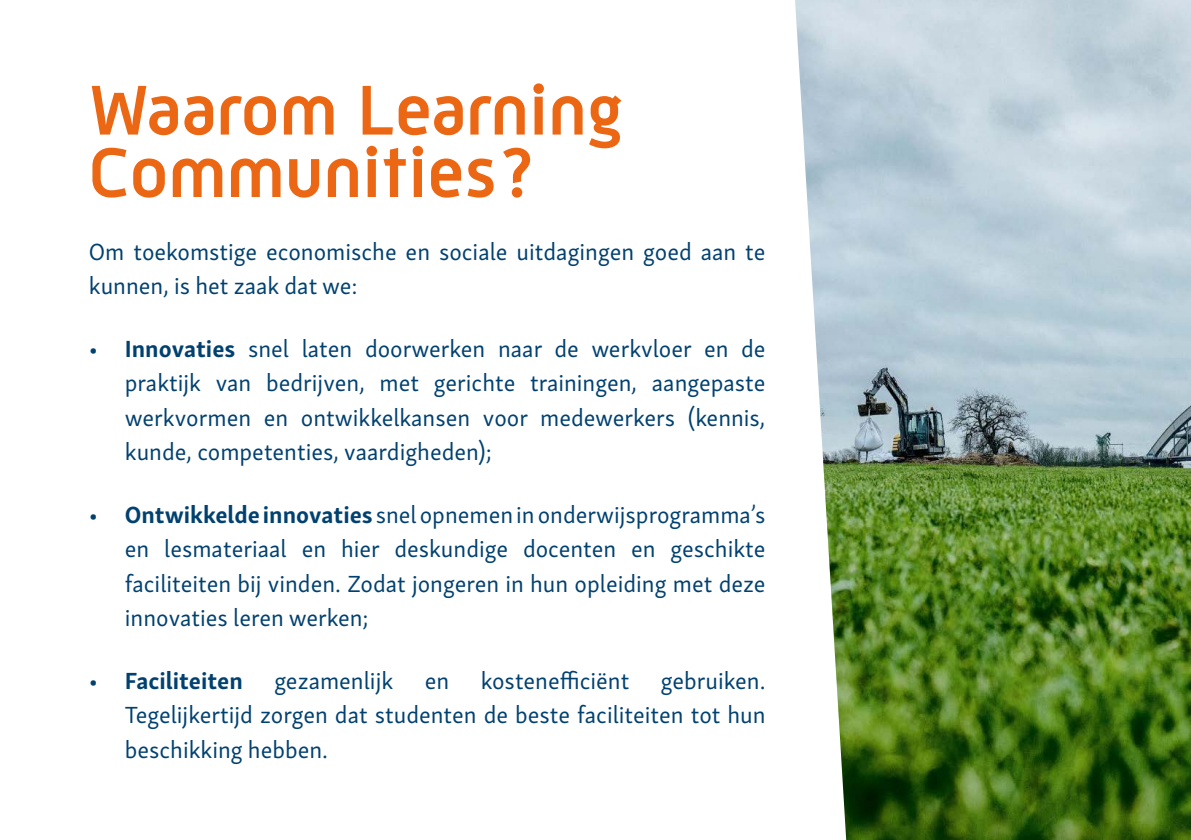
<style>
.page{position:relative;width:1191px;height:840px;background:#fff}
.page>*{position:absolute;margin:0;border:0;box-sizing:border-box;transform-origin:0 0}
.t1{font:700 72px/62.4px "Mic 32";color:#ec6714}
.t2{font:24px/34.4px "Skolar Sans Latn";color:#004170;text-align:justify}
.t3{font:700 24px "Skolar Sans Latn";color:#004170}
.s1{font-weight:700}
.s2{font-weight:400}
</style>
<div class="page">
<img style="left:795px;top:0;width:396px;height:839px">
<h1 class="t1" style="left:89px;top:78px;width:536px">Waarom Learning<br>Communities?</h1>
<p class="t2" style="left:89px;top:232px;width:678px">Om toekomstige economische en sociale uitdagingen goed aan te kunnen, is het zaak dat we:</p>
<p class="t2" style="left:125px;top:329px;width:642px;text-indent:-36px">• <span class="s1">Innovaties</span> snel laten doorwerken naar de werkvloer en de praktijk van bedrijven, met gerichte trainingen, aangepaste werkvormen en ontwikkelkansen voor medewerkers (kennis, kunde, competenties, vaardigheden);</p>
<p class="t2" style="left:125px;top:495px;width:642px;text-indent:-36px">• <span class="s1">Ontwikkelde innovaties</span> snel opnemen in onderwijsprogramma’s en lesmateriaal en hier deskundige docenten en geschikte faciliteiten bij vinden. Zodat jongeren in hun opleiding met deze innovaties leren werken;</p>
<p class="t3" style="left:89px;top:660px;width:155px"><span class="s2">•</span> Faciliteiten</p>
<p class="t2" style="left:274px;top:661px;width:120px">gezamenlijk</p>
<p class="t2" style="left:425px;top:661px;width:26px">en</p>
<p class="t2" style="left:481px;top:661px;width:150px">kostenefficiënt</p>
<p class="t2" style="left:125px;top:661px;width:642px;text-indent:536px">gebruiken.<br>Tegelijkertijd zorgen dat studenten de beste faciliteiten tot hun beschikking hebben.</p>
</div>
